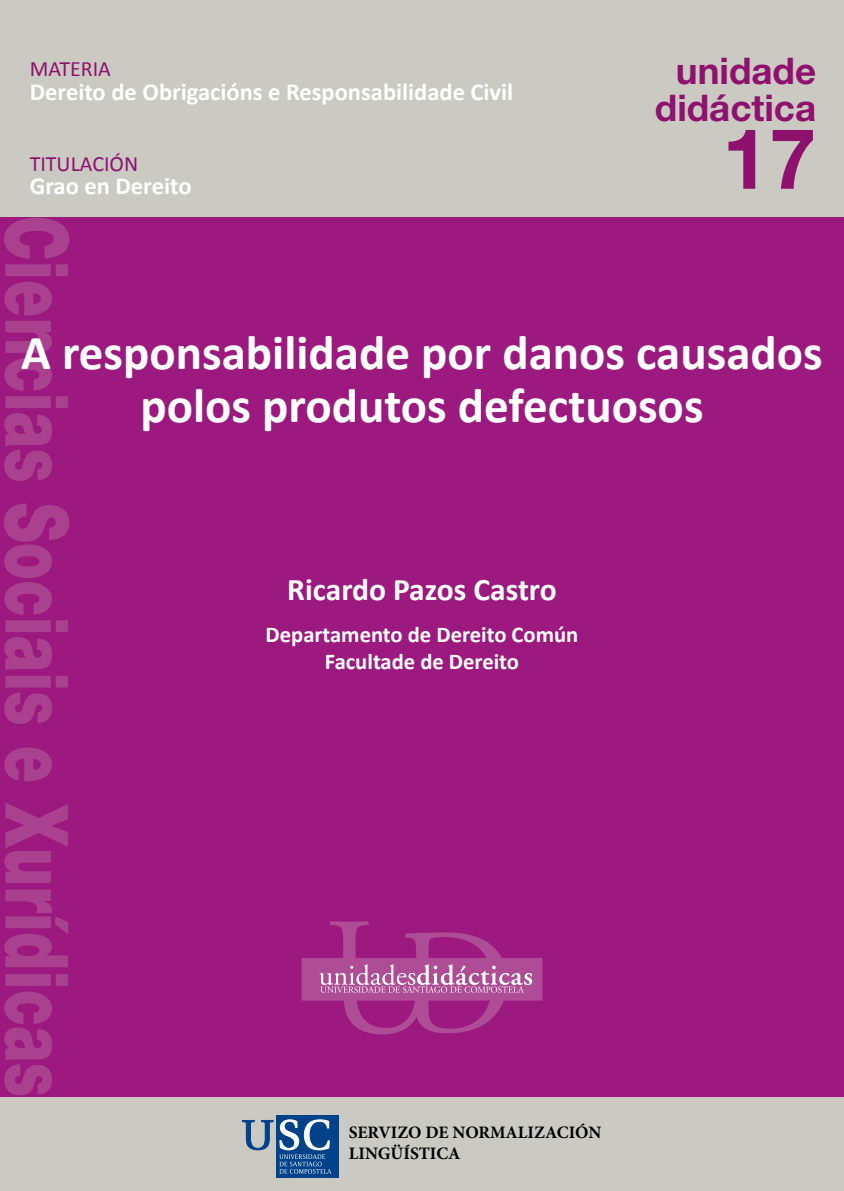
<style>
.page{position:relative;width:844px;height:1191px;background:#fff}
.page>*{position:absolute;margin:0;border:0;box-sizing:border-box;transform-origin:0 0}
.t1{font:900 87.5px "Helvetica Neue";letter-spacing:.005em;color:#a9418f;scale:.68 1}
.t2{font:700 84px "Helvetica Neue";color:#8f116e}
.t3{font:700 49px/52.5px "Calibri";color:#fff;text-align:center}
.t4{font:700 36.75px/36.2px "Helvetica Neue";color:#8f116e;text-align:center}
.t5{font:700 31.5px "Calibri";color:#fff}
.t6{font:700 24.5px "Calibri";color:#fff}
.t7{font:700 22.57px/27.1px "Calibri";color:#fff;text-align:center}
.t8{font:21.88px "Calibri";color:#8f116e}
.t9{font:700 17.5px/21px "Minion Pro";color:#000}
</style>
<div class="page">
<div style="left:0;top:0;width:843px;height:1191px;background:#cac9c2"></div>
<div style="left:0;top:217px;width:843px;height:880px;background:#9c1a7f"></div>
<div style="left:302px;top:958px;width:239px;height:42px;background:#ae4d95"></div>
<div style="left:302px;top:958px;width:240px;height:42px;border:1px solid #ae4d95"></div>
<svg style="left:320px;top:921px;width:212px;height:113px"></svg>
<div style="left:276px;top:1115px;width:63px;height:62px;background:#004289"></div>
<svg style="left:242px;top:1120px;width:31px;height:30px"></svg>
<svg style="left:279px;top:1119px;width:52px;height:54px"></svg>
<p class="t8" style="left:30px;top:55px;width:83px">MATERIA</p>
<p class="t6" style="left:30px;top:77px;width:485px">Dereito de Obrigacións e Responsabilidade Civil</p>
<p class="t8" style="left:30px;top:150px;width:110px">TITULACIÓN</p>
<p class="t6" style="left:30px;top:170px;width:163px">Grao en Dereito</p>
<p class="t4" style="left:654px;top:52px;width:163px">unidade didáctica</p>
<h2 class="t2" style="left:722px;top:107px;width:95px">17</h2>
<h1 class="t1" style="left:89px;top:215px;width:1297px;rotate:90deg">Ciencias Sociais e Xurídicas</h1>
<p class="t3" style="left:21px;top:327px;width:803px">A responsabilidade por danos causados polos produtos defectuosos</p>
<p class="t5" style="left:287px;top:569px;width:271px">Ricardo Pazos Castro</p>
<p class="t7" style="left:265px;top:621px;width:314px">Departamento de Dereito Común<br>Facultade de Dereito</p>
<p class="t9" style="left:349px;top:1123px;width:254px">SERVIZO DE NORMALIZACIÓN<br>LINGÜÍSTICA</p>
</div>
